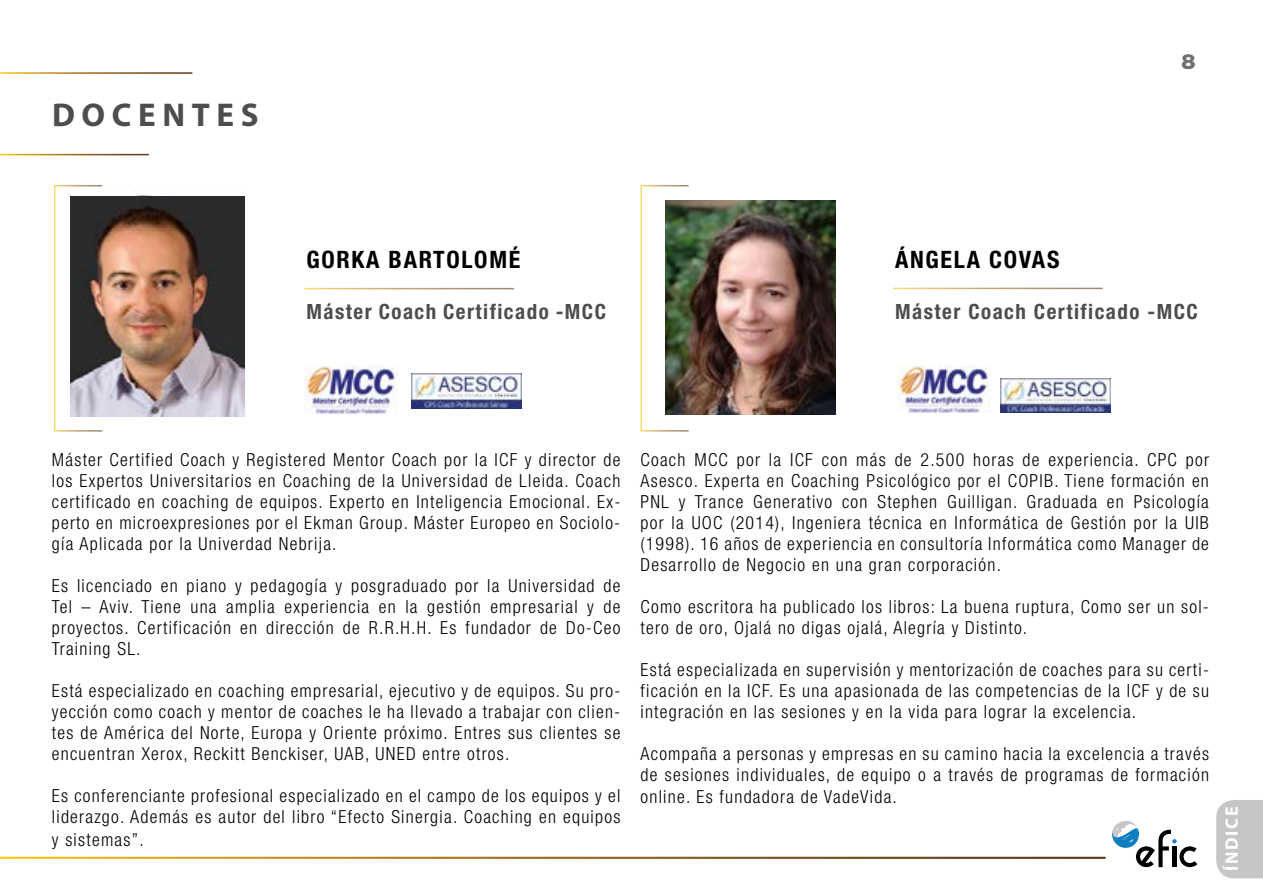
<style>
.page{position:relative;width:1263px;height:893px;background:#fff}
.page>*{position:absolute;margin:0;border:0;box-sizing:border-box;transform-origin:0 0}
.t1{font:700 33px "Myriad Pro";letter-spacing:.2em;color:#4c4d4c}
.t2{font:700 condensed 24px "Helvetica Neue LT Std";letter-spacing:.07em;color:#000}
.t3{font:700 condensed 21px "Helvetica Neue LT Std";letter-spacing:.07em;color:#4c4d4c}
.t4{font:900 21px "Helvetica Neue LT Std";color:#707070}
.t5{font:300 condensed 18px/21px "Helvetica Neue LT Std";letter-spacing:.07em;color:#000;text-align:justify}
.t6{font:700 18px "Myriad Pro";letter-spacing:.1em;color:#fff}
</style>
<div class="page">
<svg style="left:1112px;top:821px;width:85px;height:46px"></svg>
<hr style="left:1262px;top:0;width:1px;height:893px;background:#604113">
<img style="left:304px;top:366px;width:94px;height:48px">
<img style="left:411px;top:374px;width:111px;height:34px">
<img style="left:70px;top:197px;width:174px;height:220px">
<div style="left:54px;top:185px;width:49px;height:247px;border:2px solid #fff"></div>
<div style="left:1216px;top:800px;width:47px;height:78px;background:#c6c6c6"></div>
<div style="left:640px;top:185px;width:49px;height:247px;border:2px solid #fff"></div>
<img style="left:665px;top:201px;width:171px;height:214px">
<img style="left:897px;top:366px;width:94px;height:47px">
<img style="left:1001px;top:379px;width:110px;height:34px">
<h1 class="t1" style="left:52px;top:93px;width:208px">DOCENTES</h1>
<h2 class="t2" style="left:306px;top:245px;width:215px">GORKA BARTOLOMÉ</h2>
<p class="t3" style="left:306px;top:299px;width:301px">Máster Coach Certificado -MCC</p>
<p class="t4" style="left:1181px;top:49px;width:16px">8</p>
<h2 class="t2" style="left:895px;top:245px;width:166px">ÁNGELA COVAS</h2>
<p class="t3" style="left:895px;top:299px;width:304px">Máster Coach Certificado -MCC</p>
<p class="t5" style="left:52px;top:449px;width:570px">Máster Certified Coach y Registered Mentor Coach por la ICF y director de los Expertos Universitarios en Coaching de la Universidad de Lleida. Coach certificado en coaching de equipos. Experto en Inteligencia Emocional. Ex&shy;perto en microexpresiones por el Ekman Group. Máster Europeo en Sociolo&shy;gía Aplicada por la Univerdad Nebrija.</p>
<p class="t5" style="left:52px;top:575px;width:570px">Es licenciado en piano y pedagogía y posgraduado por la Universidad de Tel – Aviv. Tiene una amplia experiencia en la gestión empresarial y de proyectos. Certificación en dirección de R.R.H.H. Es fundador de Do-Ceo Training SL.</p>
<p class="t5" style="left:52px;top:680px;width:570px">Está especializado en coaching empresarial, ejecutivo y de equipos. Su pro&shy;yección como coach y mentor de coaches le ha llevado a trabajar con clien&shy;tes de América del Norte, Europa y Oriente próximo. Entres sus clientes se encuentran Xerox, Reckitt Benckiser, UAB, UNED entre otros.</p>
<p class="t5" style="left:52px;top:785px;width:570px;line-height:21.8px">Es conferenciante profesional especializado en el campo de los equipos y el liderazgo. Además es autor del libro “Efecto Sinergia. Coaching en equipos y sistemas”.</p>
<p class="t5" style="left:640px;top:449px;width:570px">Coach MCC por la ICF con más de 2.500 horas de experiencia. CPC por Asesco. Experta en Coaching Psicológico por el COPIB. Tiene formación en PNL y Trance Generativo con Stephen Guilligan. Graduada en Psicología por la UOC (2014), Ingeniera técnica en Informática de Gestión por la UIB (1998). 16 años de experiencia en consultoría Informática como Manager de Desarrollo de Negocio en una gran corporación.</p>
<p class="t5" style="left:640px;top:596px;width:570px">Como escritora ha publicado los libros: La buena ruptura, Como ser un sol&shy;tero de oro, Ojalá no digas ojalá, Alegría y Distinto.</p>
<p class="t5" style="left:640px;top:659px;width:570px">Está especializada en supervisión y mentorización de coaches para su certi&shy;ficación en la ICF. Es una apasionada de las competencias de la ICF y de su integración en las sesiones y en la vida para lograr la excelencia.</p>
<p class="t5" style="left:640px;top:742px;width:570px;line-height:21.8px">Acompaña a personas y empresas en su camino hacia la excelencia a través de sesiones individuales, de equipo o a través de programas de formación online. Es fundadora de VadeVida.</p>
<p class="t6" style="left:1220px;top:871px;width:66px;rotate:-90deg">ÍNDICE</p>
</div>
